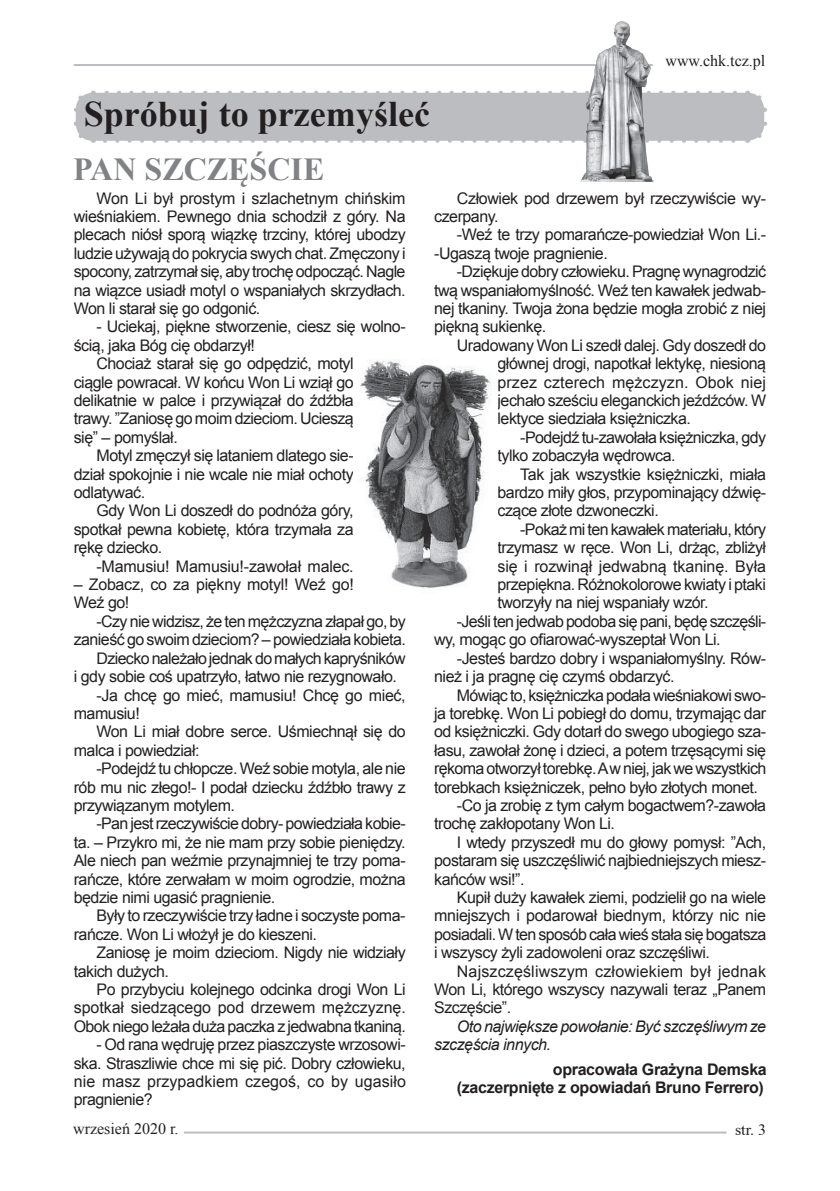
<style>
.page{position:relative;width:840px;height:1191px;background:#fff}
.page>*{position:absolute;margin:0;border:0;box-sizing:border-box;transform-origin:0 0}
.t1{font:700 36px "Times New Roman";color:#231f20}
.t2{font:700 32px "Times New Roman";color:#808285}
.t3{font:16px/18.4px "Arial";letter-spacing:-.03em;color:#231f20;text-align:justify}
.t4{font:16px "Arial";letter-spacing:-.005em;color:#231f20}
.t5{font:700 16px/18px "Arial";letter-spacing:-.02em;color:#231f20;text-align:right}
.t6{font:italic 16px/18.4px "Arial";letter-spacing:-.03em;color:#231f20}
.t7{font:16px "Arial";letter-spacing:.01em;color:#231f20}
.t8{font:16px "Arial";letter-spacing:-.01em;color:#231f20}
.t9{font:16px "Times New Roman";color:#231f20}
.t10{font:16px "Times New Roman PL";color:#231f20}
</style>
<div class="page">
<hr style="left:74px;top:64px;width:578px;height:2px;background:#bcbdc0">
<hr style="left:184px;top:1131px;width:542px;height:2px;background:#bcbdc0">
<svg style="left:746px;top:90px;width:21px;height:53px"></svg>
<svg style="left:73px;top:91px;width:667px;height:52px;background:#c0c1c4"></svg>
<img style="left:577px;top:21px;width:81px;height:160px">
<img style="left:360px;top:360px;width:131px;height:229px">
<h1 class="t1" style="left:84px;top:89px;width:347px">Spróbuj to przemyśleć</h1>
<h2 class="t2" style="left:73px;top:147px;width:252px">PAN SZCZĘŚCIE</h2>
<p class="t9" style="left:665px;top:50px;width:101px">www.chk.tcz.pl</p>
<p class="t3" style="left:74px;top:189px;width:333px;text-indent:23px">Won Li był prostym i szlachetnym chińskim wieśniakiem. Pewnego dnia schodził z góry. Na plecach niósł sporą wiązkę trzciny, której ubodzy ludzie używają do pokrycia swych chat. Zmęczony i spocony, zatrzymał się, aby trochę odpocząć. Nagle na wiązce usiadł motyl o wspaniałych skrzydłach.<br>Won li starał się go odgonić.</p>
<p class="t3" style="left:96px;top:318px;width:310px">- Uciekaj, piękne stworzenie, ciesz się wolno-</p>
<p class="t3" style="left:74px;top:336px;width:182px">ścią, jaka Bóg cię obdarzył!</p>
<p class="t3" style="left:96px;top:354px;width:258px">Chociaż starał się go odpędzić, motyl</p>
<p class="t3" style="left:74px;top:373px;width:281px">ciągle powracał. W końcu Won Li wziął go</p>
<p class="t3" style="left:74px;top:391px;width:281px">delikatnie w palce i przywiązał do źdźbła</p>
<p class="t3" style="left:74px;top:410px;width:281px">trawy. ”Zaniosę go moim dzieciom. Ucieszą</p>
<p class="t3" style="left:74px;top:428px;width:105px">się” – pomyślał.</p>
<p class="t3" style="left:96px;top:446px;width:258px">Motyl zmęczył się lataniem dlatego sie-</p>
<p class="t3" style="left:74px;top:465px;width:281px">dział spokojnie i nie wcale nie miał ochoty</p>
<p class="t3" style="left:74px;top:483px;width:73px">odlatywać.</p>
<p class="t3" style="left:96px;top:502px;width:258px">Gdy Won Li doszedł do podnóża góry,</p>
<p class="t3" style="left:74px;top:520px;width:281px">spotkał pewna kobietę, która trzymała za</p>
<p class="t3" style="left:74px;top:538px;width:90px">rękę dziecko.</p>
<p class="t8" style="left:96px;top:555px;width:258px">-Mamusiu! Mamusiu!-zawołał malec.</p>
<p class="t3" style="left:74px;top:575px;width:281px">– Zobacz, co za piękny motyl! Weź go!<br>Weź go!</p>
<p class="t3" style="left:96px;top:612px;width:311px">-Czy nie widzisz, że ten mężczyzna złapał go, by</p>
<p class="t3" style="left:74px;top:630px;width:333px">zanieść go swoim dzieciom? – powiedziała kobieta.</p>
<p class="t3" style="left:96px;top:649px;width:310px">Dziecko należało jednak do małych kapryśników</p>
<p class="t3" style="left:74px;top:667px;width:324px">i gdy sobie coś upatrzyło, łatwo nie rezygnowało.</p>
<p class="t3" style="left:96px;top:686px;width:310px">-Ja chcę go mieć, mamusiu! Chcę go mieć,</p>
<p class="t3" style="left:74px;top:704px;width:67px">mamusiu!</p>
<p class="t3" style="left:96px;top:722px;width:310px">Won Li miał dobre serce. Uśmiechnął się do</p>
<p class="t3" style="left:74px;top:741px;width:127px">malca i powiedział:</p>
<p class="t3" style="left:96px;top:759px;width:310px">-Podejdź tu chłopcze. Weź sobie motyla, ale nie</p>
<p class="t3" style="left:74px;top:778px;width:333px">rób mu nic złego!- I podał dziecku źdźbło trawy z</p>
<p class="t3" style="left:74px;top:796px;width:163px">przywiązanym motylem.</p>
<p class="t3" style="left:96px;top:814px;width:311px">-Pan jest rzeczywiście dobry- powiedziała kobie-</p>
<p class="t3" style="left:74px;top:833px;width:333px">ta. – Przykro mi, że nie mam przy sobie pieniędzy.</p>
<p class="t3" style="left:74px;top:851px;width:333px">Ale niech pan weźmie przynajmniej te trzy poma-</p>
<p class="t3" style="left:74px;top:870px;width:333px">rańcze, które zerwałam w moim ogrodzie, można</p>
<p class="t3" style="left:74px;top:888px;width:203px">będzie nimi ugasić pragnienie.</p>
<p class="t3" style="left:96px;top:906px;width:310px">Były to rzeczywiście trzy ładne i soczyste poma-</p>
<p class="t3" style="left:74px;top:925px;width:244px">rańcze. Won Li włożył je do kieszeni.</p>
<p class="t3" style="left:96px;top:943px;width:310px">Zaniosę je moim dzieciom. Nigdy nie widziały</p>
<p class="t3" style="left:74px;top:962px;width:97px">takich dużych.</p>
<p class="t3" style="left:96px;top:980px;width:310px">Po przybyciu kolejnego odcinka drogi Won Li</p>
<p class="t4" style="left:74px;top:997px;width:333px">spotkał siedzącego pod drzewem mężczyznę.</p>
<p class="t3" style="left:74px;top:1017px;width:333px">Obok niego leżała duża paczka z jedwabna tkaniną.</p>
<p class="t3" style="left:74px;top:1035px;width:333px;text-indent:23px">- Od rana wędruję przez piaszczyste wrzosowi&shy;ska. Straszliwie chce mi się pić. Dobry człowieku, nie masz przypadkiem czegoś, co by ugasiło pragnienie?</p>
<p class="t3" style="left:434px;top:189px;width:333px;text-indent:23px">Człowiek pod drzewem był rzeczywiście wy&shy;czerpany.</p>
<p class="t3" style="left:434px;top:226px;width:333px;text-indent:23px">-Weź te trzy pomarańcze-powiedział Won Li.- -Ugaszą twoje pragnienie.</p>
<p class="t3" style="left:434px;top:262px;width:333px;text-indent:23px">-Dziękuje dobry człowieku. Pragnę wynagrodzić twą wspaniałomyślność. Weź ten kawałek jedwab&shy;nej tkaniny. Twoja żona będzie mogła zrobić z niej piękną sukienkę.</p>
<p class="t3" style="left:497px;top:336px;width:270px;text-indent:-41px">Uradowany Won Li szedł dalej. Gdy doszedł do głównej drogi, napotkał lektykę, niesioną przez czterech mężczyzn. Obok niej jechało sześciu eleganckich jeźdźców. W lektyce siedziała księżniczka.</p>
<p class="t3" style="left:497px;top:428px;width:270px;text-indent:23px">-Podejdź tu-zawołała księżniczka, gdy tylko zobaczyła wędrowca.</p>
<p class="t3" style="left:497px;top:465px;width:270px;text-indent:23px">Tak jak wszystkie księżniczki, miała bardzo miły głos, przypominający dźwię&shy;czące złote dzwoneczki.</p>
<p class="t3" style="left:520px;top:520px;width:247px">-Pokaż mi ten kawałek materiału, który</p>
<p class="t3" style="left:497px;top:538px;width:270px">trzymasz w ręce. Won Li, drżąc, zbliżył</p>
<p class="t4" style="left:497px;top:555px;width:270px">się i rozwinął jedwabną tkaninę. Była</p>
<p class="t3" style="left:497px;top:575px;width:270px">przepiękna. Różnokolorowe kwiaty i ptaki</p>
<p class="t3" style="left:497px;top:594px;width:212px">tworzyły na niej wspaniały wzór.</p>
<p class="t3" style="left:456px;top:612px;width:311px">-Jeśli ten jedwab podoba się pani, będę szczęśli-</p>
<p class="t3" style="left:434px;top:630px;width:288px">wy, mogąc go ofiarować-wyszeptał Won Li.</p>
<p class="t3" style="left:456px;top:649px;width:310px">-Jesteś bardzo dobry i wspaniałomyślny. Rów-</p>
<p class="t3" style="left:434px;top:667px;width:242px">nież i ja pragnę cię czymś obdarzyć.</p>
<p class="t3" style="left:456px;top:686px;width:310px">Mówiąc to, księżniczka podała wieśniakowi swo-</p>
<p class="t3" style="left:434px;top:704px;width:333px">ja torebkę. Won Li pobiegł do domu, trzymając dar</p>
<p class="t3" style="left:434px;top:722px;width:333px">od księżniczki. Gdy dotarł do swego ubogiego sza-</p>
<p class="t3" style="left:434px;top:741px;width:333px">łasu, zawołał żonę i dzieci, a potem trzęsącymi się</p>
<p class="t3" style="left:434px;top:759px;width:333px">rękoma otworzył torebkę. A w niej, jak we wszystkich</p>
<p class="t3" style="left:434px;top:778px;width:325px">torebkach księżniczek, pełno było złotych monet.</p>
<p class="t3" style="left:456px;top:796px;width:310px">-Co ja zrobię z tym całym bogactwem?-zawoła</p>
<p class="t3" style="left:434px;top:814px;width:182px">trochę zakłopotany Won Li.</p>
<p class="t3" style="left:456px;top:833px;width:310px">I wtedy przyszedł mu do głowy pomysł: ”Ach,</p>
<p class="t3" style="left:434px;top:851px;width:333px">postaram się uszczęśliwić najbiedniejszych miesz-</p>
<p class="t3" style="left:434px;top:870px;width:92px">kańców wsi!”.</p>
<p class="t3" style="left:456px;top:888px;width:310px">Kupił duży kawałek ziemi, podzielił go na wiele</p>
<p class="t3" style="left:434px;top:906px;width:333px">mniejszych i podarował biednym, którzy nic nie</p>
<p class="t3" style="left:434px;top:925px;width:333px">posiadali. W ten sposób cała wieś stała się bogatsza</p>
<p class="t3" style="left:434px;top:943px;width:277px">i wszyscy żyli zadowoleni oraz szczęśliwi.</p>
<p class="t7" style="left:456px;top:960px;width:310px">Najszczęśliwszym człowiekiem był jednak</p>
<p class="t3" style="left:434px;top:980px;width:333px">Won Li, którego wszyscy nazywali teraz „Panem</p>
<p class="t3" style="left:434px;top:998px;width:78px">Szczęście”.</p>
<p class="t6" style="left:434px;top:1017px;width:333px;text-indent:23px">Oto największe powołanie: Być szczęśliwym ze szczęścia innych.</p>
<p class="t5" style="left:456px;top:1060px;width:311px">opracowała Grażyna Demska (zaczerpnięte z opowiadań Bruno Ferrero)</p>
<p class="t9" style="left:73px;top:1118px;width:107px">wrzesień 2020 r.</p>
<p class="t10" style="left:734px;top:1120px;width:33px">str. 3</p>
</div>
